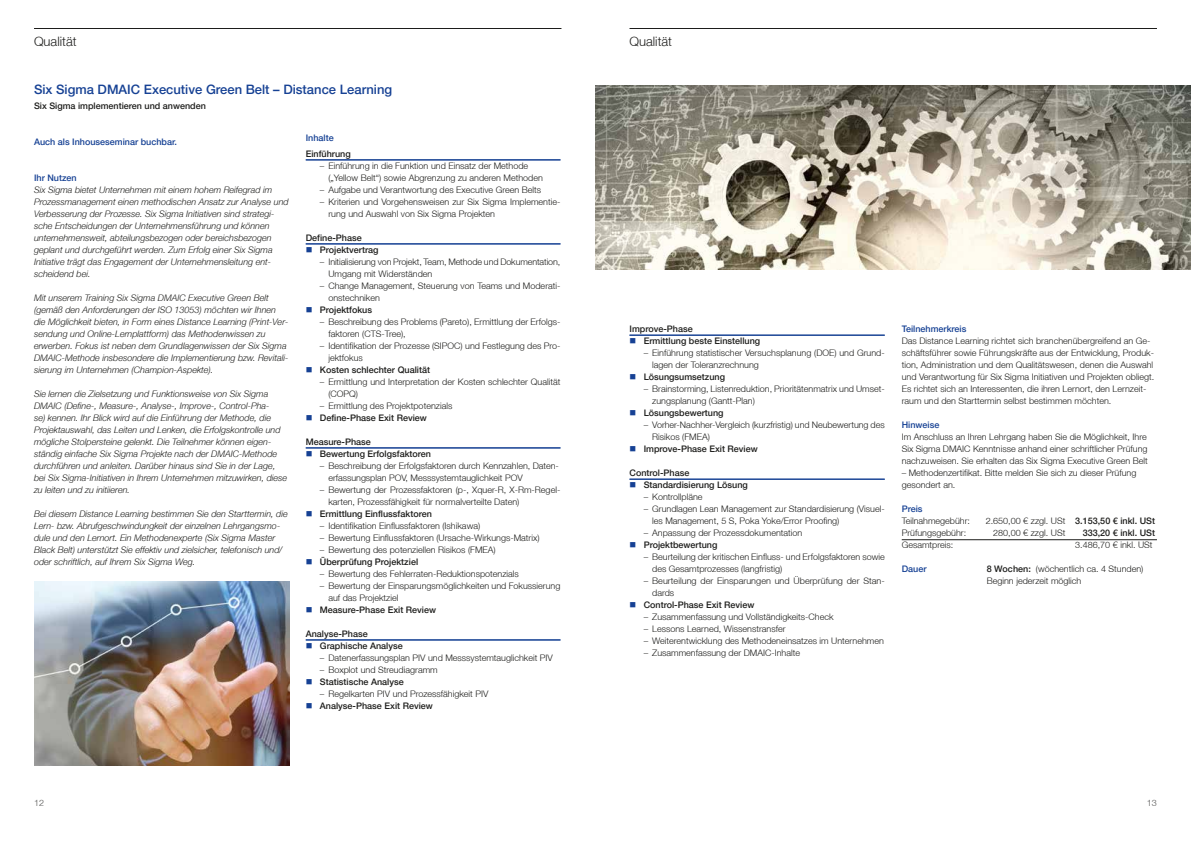
<style>
.page{position:relative;width:1191px;height:842px;background:#fff}
.page>*{position:absolute;margin:0;border:0;box-sizing:border-box;transform-origin:0 0}
.t1{font:500 13px "Helvetica Neue LT";color:#164194}
.t2{font:300 13px "Helvetica Neue LT";color:#1d1d1b}
.t3{font:300 9px/12px "Helvetica Neue LT";color:#1d1d1b}
.t4{font:italic 300 9px/12px "Helvetica Neue LT";color:#1d1d1b}
.t5{font:500 9px/12px "Helvetica Neue LT";color:#1d1d1b}
.t6{font:500 9px "Helvetica Neue LT";color:#164194}
.t7{font:300 9px "Helvetica Neue LT";color:#575756}
.s1{font-weight:500}
</style>
<div class="page">
<hr style="left:34px;top:28px;width:527px;height:1px;background:#1d1d1b">
<hr style="left:306px;top:160px;width:254px;height:1px;background:#164194">
<hr style="left:306px;top:244px;width:254px;height:1px;background:#164194">
<hr style="left:306px;top:448px;width:254px;height:1px;background:#164194">
<hr style="left:306px;top:640px;width:254px;height:1px;background:#164194">
<hr style="left:629px;top:28px;width:528px;height:1px;background:#1d1d1b">
<hr style="left:629px;top:335px;width:255px;height:1px;background:#164194">
<hr style="left:629px;top:479px;width:255px;height:1px;background:#164194">
<hr style="left:901px;top:539px;width:256px;height:1px;background:#1d1d1b">
<img style="left:595px;top:85px;width:596px;height:184px">
<img style="left:34px;top:581px;width:255px;height:184px">
<h1 class="t2" style="left:34px;top:34px;width:44px">Qualität</h1>
<h1 class="t1" style="left:34px;top:82px;width:360px">Six Sigma DMAIC Executive Green Belt – Distance Learning</h1>
<p class="t5" style="left:34px;top:100px;width:173px">Six Sigma implementieren und anwenden</p>
<p class="t6" style="left:34px;top:136px;width:144px">Auch als Inhouseseminar buchbar.</p>
<p class="t6" style="left:34px;top:172px;width:44px">Ihr Nutzen</p>
<p class="t4" style="left:34px;top:184px;width:256px">Six Sigma bietet Unternehmen mit einem hohem Reifegrad im Prozessmanagement einen methodischen Ansatz zur Analyse und Verbesserung der Prozesse. Six Sigma Initiativen sind strategi&shy;sche Entscheidungen der Unternehmensführung und können unternehmensweit, abteilungsbezogen oder bereichsbezogen geplant und durchgeführt werden. Zum Erfolg einer Six Sigma Initiative trägt das Engagement der Unternehmensleitung ent&shy;scheidend bei.</p>
<p class="t4" style="left:34px;top:292px;width:256px">Mit unserem Training Six Sigma DMAIC Executive Green Belt (gemäß den Anforderungen der ISO 13053) möchten wir Ihnen die Möglichkeit bieten, in Form eines Distance Learning (Print-Ver&shy;sendung und Online-Lernplattform) das Methodenwissen zu erwerben. Fokus ist neben dem Grundlagenwissen der Six Sigma DMAIC-Methode insbesondere die Implementierung bzw. Revitali&shy;sierung im Unternehmen (Champion-Aspekte).</p>
<p class="t4" style="left:34px;top:388px;width:255px">Sie lernen die Zielsetzung und Funktionsweise von Six Sigma DMAIC (Define-, Measure-, Analyse-, Improve-, Control-Pha-<br>se) kennen. Ihr Blick wird auf die Einführung der Methode, die Projektauswahl, das Leiten und Lenken, die Erfolgskontrolle und mögliche Stolpersteine gelenkt. Die Teilnehmer können eigen&shy;ständig einfache Six Sigma Projekte nach der DMAIC-Methode durchführen und anleiten. Darüber hinaus sind Sie in der Lage, bei Six Sigma-Initiativen in Ihrem Unternehmen mitzuwirken, diese zu leiten und zu initiieren.</p>
<p class="t4" style="left:34px;top:508px;width:255px">Bei diesem Distance Learning bestimmen Sie den Starttermin, die Lern- bzw. Abrufgeschwindungkeit der einzelnen Lehrgangsmo&shy;dule und den Lernort. Ein Methodenexperte (Six Sigma Master Black Belt) unterstützt Sie effektiv und zielsicher, telefonisch und/ oder schriftlich, auf Ihrem Six Sigma Weg.</p>
<p class="t6" style="left:306px;top:133px;width:30px">Inhalte</p>
<p class="t5" style="left:306px;top:148px;width:47px">Einführung</p>
<p class="t3" style="left:328px;top:160px;width:216px;text-indent:-9px">– Einführung in die Funktion und Einsatz der Methode („Yellow Belt“) sowie Abgrenzung zu anderen Methoden</p>
<p class="t3" style="left:320px;top:184px;width:223px">– Aufgabe und Verantwortung des Executive Green Belts</p>
<p class="t3" style="left:328px;top:196px;width:233px;text-indent:-9px">– Kriterien und Vorgehensweisen zur Six Sigma Implementie&shy;rung und Auswahl von Six Sigma Projekten</p>
<p class="t5" style="left:320px;top:232px;width:60px;text-indent:-14px">Define-Phase<br>Projektvertrag</p>
<p class="t3" style="left:328px;top:256px;width:233px;text-indent:-9px">– Initialisierung von Projekt, Team, Methode und Dokumentation,<br>Umgang mit Widerständen</p>
<p class="t3" style="left:328px;top:280px;width:233px;text-indent:-9px">– Change Management, Steuerung von Teams und Moderati&shy;onstechniken</p>
<p class="t5" style="left:320px;top:304px;width:54px">Projektfokus</p>
<p class="t3" style="left:328px;top:316px;width:233px;text-indent:-9px">– Beschreibung des Problems (Pareto), Ermittlung der Erfolgs&shy;faktoren (CTS-Tree),</p>
<p class="t3" style="left:328px;top:340px;width:233px;text-indent:-9px">– Identifikation der Prozesse (SIPOC) und Festlegung des Pro&shy;jektfokus</p>
<p class="t5" style="left:320px;top:364px;width:112px">Kosten schlechter Qualität</p>
<p class="t3" style="left:328px;top:376px;width:233px;text-indent:-9px">– Ermittlung und Interpretation der Kosten schlechter Qualität (COPQ)</p>
<p class="t3" style="left:320px;top:400px;width:134px">– Ermittlung des Projektpotenzials</p>
<p class="t5" style="left:320px;top:412px;width:108px">Define-Phase Exit Review</p>
<p class="t5" style="left:320px;top:436px;width:113px;text-indent:-14px">Measure-Phase<br>Bewertung Erfolgsfaktoren</p>
<p class="t3" style="left:328px;top:460px;width:232px;text-indent:-9px">– Beschreibung der Erfolgsfaktoren durch Kennzahlen, Daten&shy;erfassungsplan POV, Messsystemtauglichkeit POV</p>
<p class="t3" style="left:328px;top:484px;width:233px;text-indent:-9px">– Bewertung der Prozessfaktoren (p-, Xquer-R, X-Rm-Regel&shy;karten, Prozessfähigkeit für normalverteilte Daten)</p>
<p class="t5" style="left:320px;top:508px;width:113px">Ermittlung Einflussfaktoren</p>
<p class="t3" style="left:320px;top:520px;width:162px">– Identifikation Einflussfaktoren (Ishikawa)</p>
<p class="t3" style="left:320px;top:532px;width:221px">– Bewertung Einflussfaktoren (Ursache-Wirkungs-Matrix)</p>
<p class="t3" style="left:320px;top:544px;width:177px">– Bewertung des potenziellen Risikos (FMEA)</p>
<p class="t5" style="left:320px;top:556px;width:100px">Überprüfung Projektziel</p>
<p class="t3" style="left:320px;top:568px;width:200px">– Bewertung des Fehlerraten-Reduktionspotenzials</p>
<p class="t3" style="left:328px;top:580px;width:233px;text-indent:-9px">– Bewertung der Einsparungsmöglichkeiten und Fokussierung auf das Projektziel</p>
<p class="t5" style="left:320px;top:604px;width:118px">Measure-Phase Exit Review</p>
<p class="t5" style="left:320px;top:628px;width:84px;text-indent:-14px">Analyse-Phase<br>Graphische Analyse</p>
<p class="t3" style="left:320px;top:652px;width:234px">– Datenerfassungsplan PIV und Messsystemtauglichkeit PIV</p>
<p class="t3" style="left:320px;top:664px;width:119px">– Boxplot und Streudiagramm</p>
<p class="t5" style="left:320px;top:676px;width:85px">Statistische Analyse</p>
<p class="t3" style="left:320px;top:688px;width:170px">– Regelkarten PIV und Prozessfähigkeit PIV</p>
<p class="t5" style="left:320px;top:700px;width:114px">Analyse-Phase Exit Review</p>
<h1 class="t2" style="left:629px;top:34px;width:44px">Qualität</h1>
<p class="t5" style="left:643px;top:323px;width:118px;text-indent:-14px">Improve-Phase<br>Ermittlung beste Einstellung</p>
<p class="t3" style="left:652px;top:347px;width:234px;text-indent:-9px">– Einführung statistischer Versuchsplanung (DOE) und Grund&shy;lagen der Toleranzrechnung</p>
<p class="t5" style="left:643px;top:371px;width:83px">Lösungsumsetzung</p>
<p class="t3" style="left:652px;top:383px;width:234px;text-indent:-9px">– Brainstorming, Listenreduktion, Prioritätenmatrix und Umset&shy;zungsplanung (Gantt-Plan)</p>
<p class="t5" style="left:643px;top:407px;width:81px">Lösungsbewertung</p>
<p class="t3" style="left:652px;top:419px;width:234px;text-indent:-9px">– Vorher-Nachher-Vergleich (kurzfristig) und Neubewertung des<br>Risikos (FMEA)</p>
<p class="t5" style="left:643px;top:443px;width:116px">Improve-Phase Exit Review</p>
<p class="t5" style="left:643px;top:467px;width:106px;text-indent:-14px">Control-Phase<br>Standardisierung Lösung</p>
<p class="t3" style="left:643px;top:491px;width:60px">– Kontrollpläne</p>
<p class="t3" style="left:652px;top:503px;width:234px;text-indent:-9px">– Grundlagen Lean Management zur Standardisierung (Visuel&shy;les Management, 5 S, Poka Yoke/Error Proofing)</p>
<p class="t3" style="left:643px;top:527px;width:160px">– Anpassung der Prozessdokumentation</p>
<p class="t5" style="left:643px;top:539px;width:75px">Projektbewertung</p>
<p class="t3" style="left:652px;top:551px;width:234px;text-indent:-9px">– Beurteilung der kritischen Einfluss- und Erfolgsfaktoren sowie des Gesamtprozesses (langfristig)</p>
<p class="t3" style="left:652px;top:575px;width:234px;text-indent:-9px">– Beurteilung der Einsparungen und Überprüfung der Stan&shy;dards</p>
<p class="t5" style="left:643px;top:599px;width:112px">Control-Phase Exit Review</p>
<p class="t3" style="left:643px;top:611px;width:191px">– Zusammenfassung und Vollständigkeits-Check</p>
<p class="t3" style="left:643px;top:623px;width:143px">– Lessons Learned, Wissenstransfer</p>
<p class="t3" style="left:643px;top:635px;width:242px">– Weiterentwicklung des Methodeneinsatzes im Unternehmen</p>
<p class="t3" style="left:643px;top:647px;width:158px">– Zusammenfassung der DMAIC-Inhalte</p>
<p class="t6" style="left:901px;top:324px;width:66px">Teilnehmerkreis</p>
<p class="t3" style="left:901px;top:335px;width:254px">Das Distance Learning richtet sich branchenübergreifend an Ge&shy;schäftsführer sowie Führungskräfte aus der Entwicklung, Produk&shy;tion, Administration und dem Qualitätswesen, denen die Auswahl und Verantwortung für Six Sigma Initiativen und Projekten obliegt.<br>Es richtet sich an Interessenten, die ihren Lernort, den Lernzeit&shy;raum und den Starttermin selbst bestimmen möchten.</p>
<p class="t6" style="left:901px;top:420px;width:39px">Hinweise</p>
<p class="t3" style="left:901px;top:431px;width:248px">Im Anschluss an Ihren Lehrgang haben Sie die Möglichkeit, Ihre<br>Six Sigma DMAIC Kenntnisse anhand einer schriftlicher Prüfung nachzuweisen. Sie erhalten das Six Sigma Executive Green Belt</p>
<p class="t3" style="left:901px;top:467px;width:236px">– Methodenzertifikat. Bitte melden Sie sich zu dieser Prüfung gesondert an.</p>
<p class="t6" style="left:901px;top:504px;width:22px">Preis</p>
<p class="t3" style="left:901px;top:515px;width:70px">Teilnahmegebühr:</p>
<p class="t3" style="left:985px;top:515px;width:171px">2.650,00 € zzgl. USt <span class="s1">3.153,50 € inkl. USt</span></p>
<p class="t3" style="left:901px;top:527px;width:66px">Prüfungsgebühr:</p>
<p class="t3" style="left:993px;top:527px;width:74px">280,00 € zzgl. USt</p>
<p class="t5" style="left:1082px;top:527px;width:74px">333,20 € inkl. USt</p>
<p class="t3" style="left:901px;top:539px;width:53px">Gesamtpreis:</p>
<p class="t3" style="left:1075px;top:539px;width:79px">3.486,70 € inkl. USt</p>
<p class="t6" style="left:901px;top:564px;width:26px">Dauer</p>
<p class="t3" style="left:986px;top:563px;width:158px"><span class="s1">8 Wochen:</span> (wöchentlich ca. 4 Stunden)<br>Beginn jederzeit möglich</p>
<p class="t7" style="left:34px;top:797px;width:12px">12</p>
<p class="t7" style="left:1147px;top:797px;width:12px">13</p>
</div>
